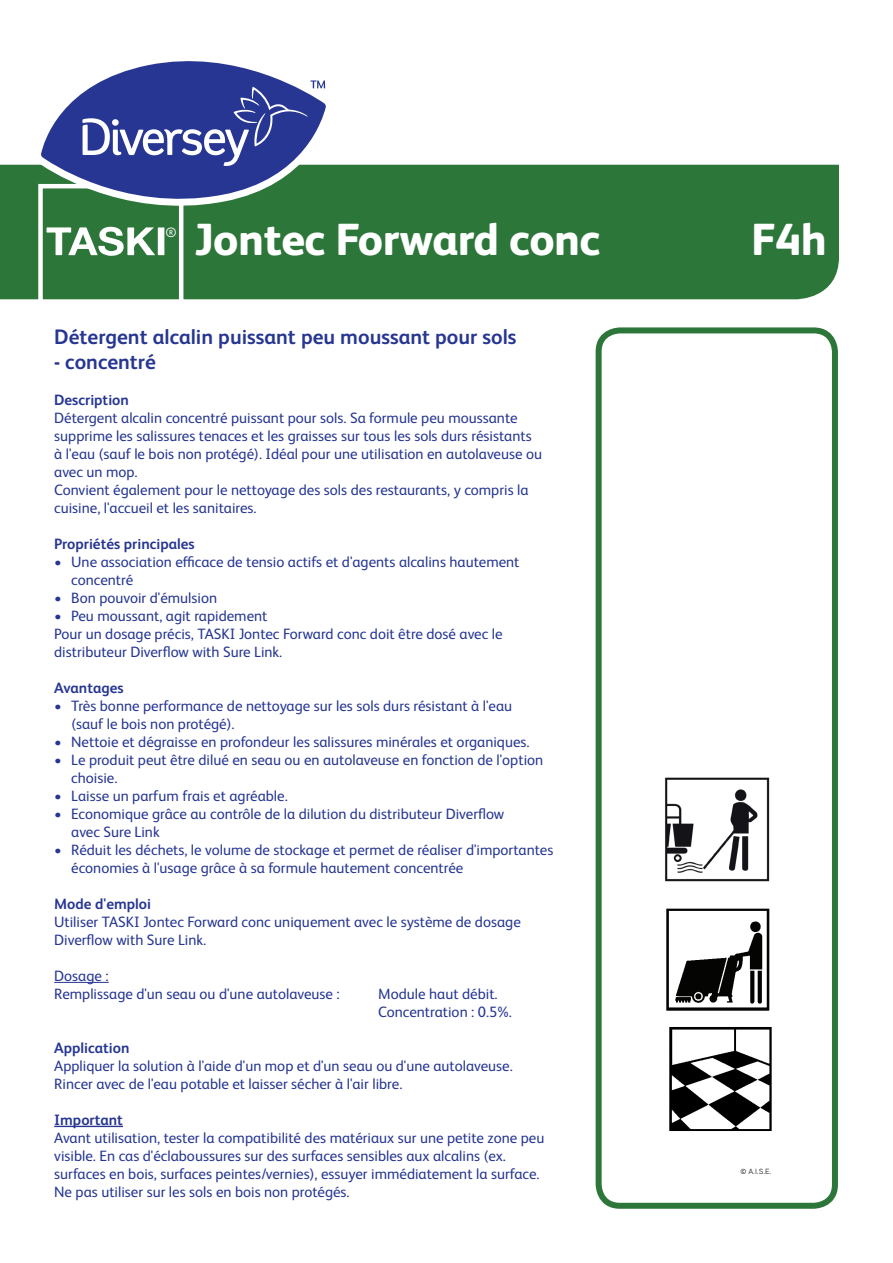
<style>
.page{position:relative;width:893px;height:1263px;background:#fff}
.page>*{position:absolute;margin:0;border:0;box-sizing:border-box;transform-origin:0 0}
.t1{font:800 45px "FS Albert Pro";letter-spacing:-.01em;color:#fff}
.t2{font:700 21px "FS Albert Pro";color:#263692}
.t3{font:15px/18px "FS Albert Pro";color:#263692}
.t4{font:700 15px "FS Albert Pro";color:#263692}
.t5{font:13.5px "FS Albert Pro";color:#fff}
.t6{font:7.5px "Aaux Pro OT";color:#231f20}
</style>
<div class="page">
<div style="left:0;top:165px;width:839px;height:134px;background:#2d763a"></div>
<div style="left:596px;top:327px;width:242px;height:882px;border:6px solid #2d763a;border-radius:21px"></div>
<hr style="left:54px;top:982px;width:55px;height:1px;background:#263692">
<hr style="left:54px;top:1126px;width:69px;height:1px;background:#263692">
<div style="left:38px;top:184px;width:145px;height:126px;border:4px solid #fff"></div>
<img style="left:68px;top:227px;width:87px;height:29px">
<svg style="left:33px;top:61px;width:305px;height:165px"></svg>
<svg style="left:82px;top:80px;width:243px;height:86px"></svg>
<img style="left:665px;top:777px;width:105px;height:104px">
<img style="left:669px;top:1027px;width:102px;height:104px">
<img style="left:666px;top:908px;width:104px;height:103px">
<p class="t5" style="left:165px;top:223px;width:13px">®</p>
<h1 class="t1" style="left:194px;top:204px;width:408px">Jontec Forward conc</h1>
<h1 class="t1" style="left:751px;top:204px;width:78px">F4h</h1>
<h2 class="t2" style="left:54px;top:322px;width:464px">Détergent alcalin puissant peu moussant pour sols</h2>
<h2 class="t2" style="left:54px;top:347px;width:103px">- concentré</h2>
<p class="t4" style="left:54px;top:389px;width:76px">Description</p>
<p class="t3" style="left:54px;top:408px;width:489px">Détergent alcalin concentré puissant pour sols. Sa formule peu moussante supprime les salissures tenaces et les graisses sur tous les sols durs résistants à l'eau (sauf le bois non protégé). Idéal pour une utilisation en autolaveuse ou avec un mop.<br>Convient également pour le nettoyage des sols des restaurants, y compris la cuisine, l'accueil et les sanitaires.</p>
<p class="t4" style="left:54px;top:533px;width:142px">Propriétés principales</p>
<p class="t3" style="left:71px;top:552px;width:450px;text-indent:-17px">• Une association efficace de tensio actifs et d'agents alcalins hautement concentré</p>
<p class="t3" style="left:54px;top:588px;width:164px">• Bon pouvoir d'émulsion</p>
<p class="t3" style="left:54px;top:606px;width:450px">• Peu moussant, agit rapidement<br>Pour un dosage précis, TASKI Jontec Forward conc doit être dosé avec le distributeur Diverflow with Sure Link.</p>
<p class="t4" style="left:54px;top:677px;width:71px">Avantages</p>
<p class="t3" style="left:71px;top:696px;width:442px;text-indent:-17px">• Très bonne performance de nettoyage sur les sols durs résistant à l'eau (sauf le bois non protégé).</p>
<p class="t3" style="left:54px;top:732px;width:477px">• Nettoie et dégraisse en profondeur les salissures minérales et organiques.</p>
<p class="t3" style="left:71px;top:750px;width:474px;text-indent:-17px">• Le produit peut être dilué en seau ou en autolaveuse en fonction de l'option choisie.</p>
<p class="t3" style="left:54px;top:786px;width:235px">• Laisse un parfum frais et agréable.</p>
<p class="t3" style="left:71px;top:804px;width:435px;text-indent:-17px">• Economique grâce au contrôle de la dilution du distributeur Diverflow avec Sure Link</p>
<p class="t3" style="left:71px;top:840px;width:484px;text-indent:-17px">• Réduit les déchets, le volume de stockage et permet de réaliser d'importantes économies à l'usage grâce à sa formule hautement concentrée</p>
<p class="t4" style="left:54px;top:893px;width:98px">Mode d'emploi</p>
<p class="t3" style="left:54px;top:912px;width:468px">Utiliser TASKI Jontec Forward conc uniquement avec le système de dosage<br>Diverflow with Sure Link.</p>
<p class="t3" style="left:54px;top:966px;width:287px">Dosage :<br>Remplissage d'un seau ou d'une autolaveuse :</p>
<p class="t3" style="left:378px;top:984px;width:135px">Module haut débit.<br>Concentration : 0.5%.</p>
<p class="t4" style="left:54px;top:1037px;width:77px">Application</p>
<p class="t3" style="left:54px;top:1056px;width:460px">Appliquer la solution à l'aide d'un mop et d'un seau ou d'une autolaveuse.<br>Rincer avec de l'eau potable et laisser sécher à l'air libre.</p>
<p class="t4" style="left:54px;top:1109px;width:70px">Important</p>
<p class="t3" style="left:54px;top:1128px;width:492px">Avant utilisation, tester la compatibilité des matériaux sur une petite zone peu visible. En cas d'éclaboussures sur des surfaces sensibles aux alcalins (ex. surfaces en bois, surfaces peintes/vernies), essuyer immédiatement la surface.<br>Ne pas utiliser sur les sols en bois non protégés.</p>
<p class="t6" style="left:740px;top:1166px;width:32px">© A.I.S.E.</p>
</div>
